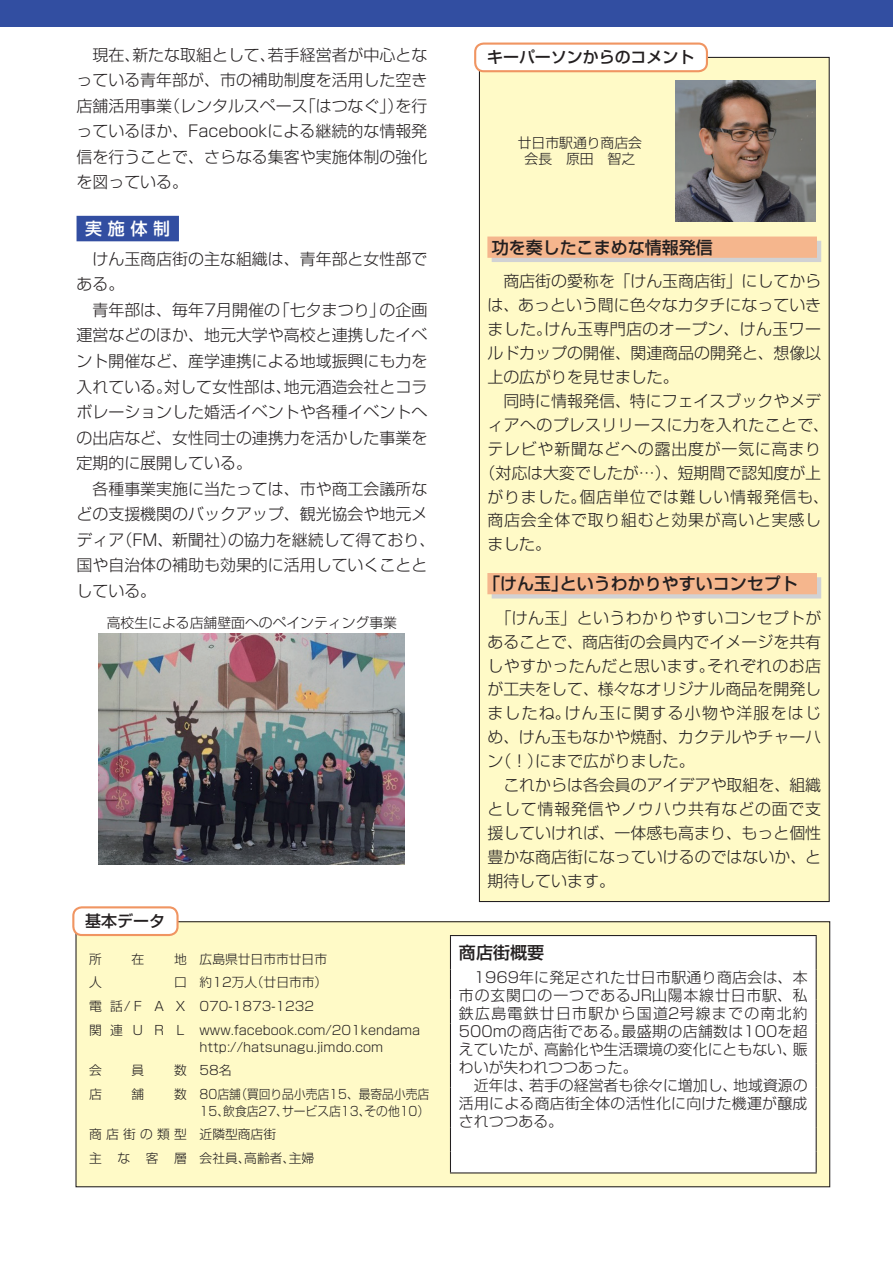
<style>
.page{position:relative;width:893px;height:1263px;background:#fff}
.page>*{position:absolute;margin:0;border:0;box-sizing:border-box;transform-origin:0 0}
.t1{font:500 16.95px "Shin Go Pro";color:#231f20}
.t2{font:500 16.95px "Shin Go Pro";color:#fff}
.t3{font:300 15.9px/25.5px "Shin Go Pro";color:#231f20;text-align:justify}
.t4{font:300 15.9px "Shin Go Pro";letter-spacing:.05em;color:#231f20}
.t5{font:300 15.9px "Shin Go Pro";letter-spacing:.025em;color:#231f20}
.t6{font:500 15.9px "Shin Go Pro";color:#231f20}
.t7{font:300 14.85px/18px "Shin Go Pro";color:#231f20;text-align:justify}
.t8{font:300 13.8px/15.9px "Shin Go Pro";color:#231f20;text-align:center}
.t9{font:300 12.75px/23.7px "Shin Go Pro";color:#231f20}
</style>
<div class="page">
<div style="left:0;top:0;width:893px;height:27px;background:#324ea1"></div>
<div style="left:77px;top:216px;width:102px;height:25px;background:#324ea1"></div>
<div style="left:479px;top:57px;width:350px;height:844px;background:#fffac7"></div>
<div style="left:492px;top:241px;width:329px;height:21px;background:#d1d2d4"></div>
<div style="left:487px;top:237px;width:330px;height:21px;background:#f5b68d"></div>
<div style="left:492px;top:577px;width:329px;height:21px;background:linear-gradient(to right,#d1d2d4,#d1d2d4)"></div>
<div style="left:487px;top:573px;width:330px;height:21px;background:#f5b68d"></div>
<div style="left:76px;top:922px;width:754px;height:265px;background:#fffac7"></div>
<div style="left:451px;top:936px;width:365px;height:236px;background:#fff"></div>
<hr style="left:450px;top:935px;width:367px;height:1px;background:#231f20">
<hr style="left:450px;top:936px;width:1px;height:33px;background:#231f20">
<hr style="left:816px;top:936px;width:1px;height:33px;background:#231f20">
<svg style="left:450px;top:969px;width:1px;height:54px"></svg>
<svg style="left:816px;top:969px;width:1px;height:54px"></svg>
<hr style="left:450px;top:1023px;width:1px;height:41px;background:#231f20">
<hr style="left:816px;top:1023px;width:1px;height:41px;background:#231f20">
<svg style="left:450px;top:1064px;width:1px;height:23px"></svg>
<svg style="left:816px;top:1064px;width:1px;height:23px"></svg>
<hr style="left:450px;top:1087px;width:1px;height:41px;background:#231f20">
<hr style="left:816px;top:1087px;width:1px;height:41px;background:#231f20">
<svg style="left:450px;top:1128px;width:1px;height:44px"></svg>
<svg style="left:816px;top:1128px;width:1px;height:44px"></svg>
<hr style="left:450px;top:1172px;width:367px;height:1px;background:#231f20">
<img style="left:99px;top:634px;width:306px;height:230px">
<img style="left:676px;top:81px;width:140px;height:140px">
<div style="left:73px;top:907px;width:105px;height:28px;background:#fff;border-radius:9px"></div>
<div style="left:72px;top:906px;width:107px;height:30px;border:2px solid #f09562;border-radius:9px"></div>
<div style="left:475px;top:44px;width:232px;height:27px;background:#fff;border-radius:9px"></div>
<div style="left:474px;top:43px;width:234px;height:29px;border:2px solid #f09562;border-radius:9px"></div>
<p class="t3" style="left:77px;top:40px;width:352px;text-indent:16px">現在、新たな取組として、若手経営者が中心となっている青年部が、市の補助制度を活用した空き店舗活用事業（レンタルスペース「はつなぐ」）を行っているほか、Facebookによる継続的な情報発信を行うことで、さらなる集客や実施体制の強化を図っている。</p>
<p class="t2" style="left:85px;top:215px;width:87px">実施体制</p>
<p class="t3" style="left:77px;top:244px;width:352px;text-indent:16px">けん玉商店街の主な組織は、青年部と女性部である。</p>
<p class="t3" style="left:77px;top:295px;width:352px;text-indent:16px">青年部は、毎年7月開催の「七夕まつり」の企画運営などのほか、地元大学や高校と連携したイベント開催など、産学連携による地域振興にも力を入れている。対して女性部は、地元酒造会社とコラボレーションした婚活イベントや各種イベントへの出店など、女性同士の連携力を活かした事業を定期的に展開している。</p>
<p class="t3" style="left:77px;top:474px;width:360px;text-align:left;text-indent:16px">各種事業実施に当たっては、市や商工会議所などの支援機関のバックアップ、観光協会や地元メディア（FM、新聞社）の協力を継続して得ており、国や自治体の補助も効果的に活用していくこととしている。</p>
<p class="t8" style="left:107px;top:613px;width:292px">高校生による店舗壁面へのペインティング事業</p>
<p class="t6" style="left:85px;top:908px;width:81px">基本データ</p>
<p class="t6" style="left:487px;top:44px;width:209px">キーパーソンからのコメント</p>
<p class="t8" style="left:518px;top:133px;width:126px">廿日市駅通り商店会会長　原田　智之</p>
<p class="t1" style="left:492px;top:233px;width:223px">功を奏したこまめな情報発信</p>
<p class="t3" style="left:487px;top:267px;width:335px;line-height:23.9px;text-indent:16px">商店街の愛称を「けん玉商店街」にしてからは、あっという間に色々なカタチになっていきました。けん玉専門店のオープン、けん玉ワールドカップの開催、関連商品の開発と、想像以上の広がりを見せました。</p>
<p class="t3" style="left:503px;top:386px;width:319px">同時に情報発信、特にフェイスブックやメデ</p>
<p class="t5" style="left:487px;top:412px;width:343px">ィアへのプレスリリースに力を入れたことで、</p>
<p class="t4" style="left:487px;top:436px;width:335px">テレビや新聞などへの露出度が一気に高まり</p>
<p class="t3" style="left:479px;top:458px;width:343px">（対応は大変でしたが…）、短期間で認知度が上</p>
<p class="t4" style="left:487px;top:483px;width:343px">がりました。個店単位では難しい情報発信も、</p>
<p class="t4" style="left:487px;top:507px;width:335px">商店会全体で取り組むと効果が高いと実感し</p>
<p class="t3" style="left:487px;top:530px;width:65px">ました。</p>
<p class="t1" style="left:483px;top:570px;width:316px">「けん玉」というわかりやすいコンセプト</p>
<p class="t3" style="left:487px;top:604px;width:335px;line-height:23.9px;text-indent:8px">「けん玉」というわかりやすいコンセプトがあることで、商店街の会員内でイメージを共有しやすかったんだと思います。それぞれのお店が工夫をして、様々なオリジナル商品を開発しましたね。けん玉に関する小物や洋服をはじめ、けん玉もなかや焼酎、カクテルやチャーハン（！）にまで広がりました。</p>
<p class="t3" style="left:487px;top:771px;width:335px;line-height:23.9px;text-indent:16px">これからは各会員のアイデアや取組を、組織として情報発信やノウハウ共有などの面で支援していければ、一体感も高まり、もっと個性豊かな商店街になっていけるのではないか、と期待しています。</p>
<p class="t9" style="left:89px;top:945px;width:14px">所</p>
<p class="t9" style="left:132px;top:945px;width:14px">在</p>
<p class="t9" style="left:174px;top:945px;width:155px">地 広島県廿日市市廿日市</p>
<p class="t1" style="left:459px;top:939px;width:87px">商店街概要</p>
<p class="t7" style="left:459px;top:966px;width:350px;text-indent:15px">1969年に発足された廿日市駅通り商店会は、本市の玄関口の一つであるJR山陽本線廿日市駅、私鉄広島電鉄廿日市駅から国道2号線までの南北約500mの商店街である。最盛期の店舗数は100を超えていたが、高齢化や生活環境の変化にともない、賑わいが失われつつあった。</p>
<p class="t7" style="left:459px;top:1074px;width:350px;text-indent:15px">近年は、若手の経営者も徐々に増加し、地域資源の活用による商店街全体の活性化に向けた機運が醸成されつつある。</p>
<p class="t9" style="left:89px;top:969px;width:333px;text-indent:85px">口 約12万人（廿日市市）<br>電 話/Ｆ Ａ Ｘ 070-1873-1232<br>関 連 Ｕ Ｒ Ｌ www.facebook.com/201kendama</p>
<p class="t9" style="left:200px;top:1033px;width:185px">http://hatsunagu.jimdo.com</p>
<p class="t9" style="left:89px;top:1057px;width:14px">会</p>
<p class="t9" style="left:132px;top:1057px;width:14px">員</p>
<p class="t9" style="left:174px;top:1057px;width:59px">数 58名</p>
<p class="t9" style="left:89px;top:1080px;width:14px">店</p>
<p class="t9" style="left:132px;top:1080px;width:14px">舗</p>
<p class="t9" style="left:174px;top:1084px;width:257px;line-height:17px;text-align:right">数 80店舗（買回り品小売店15、最寄品小売店<br>15、飲食店27、サービス店13、その他10）</p>
<p class="t9" style="left:89px;top:1121px;width:227px">商店街の類型 近隣型商店街<br>主 な 客 層 会社員、高齢者、主婦</p>
<p class="t9" style="left:89px;top:969px;width:14px">人</p>
</div>
